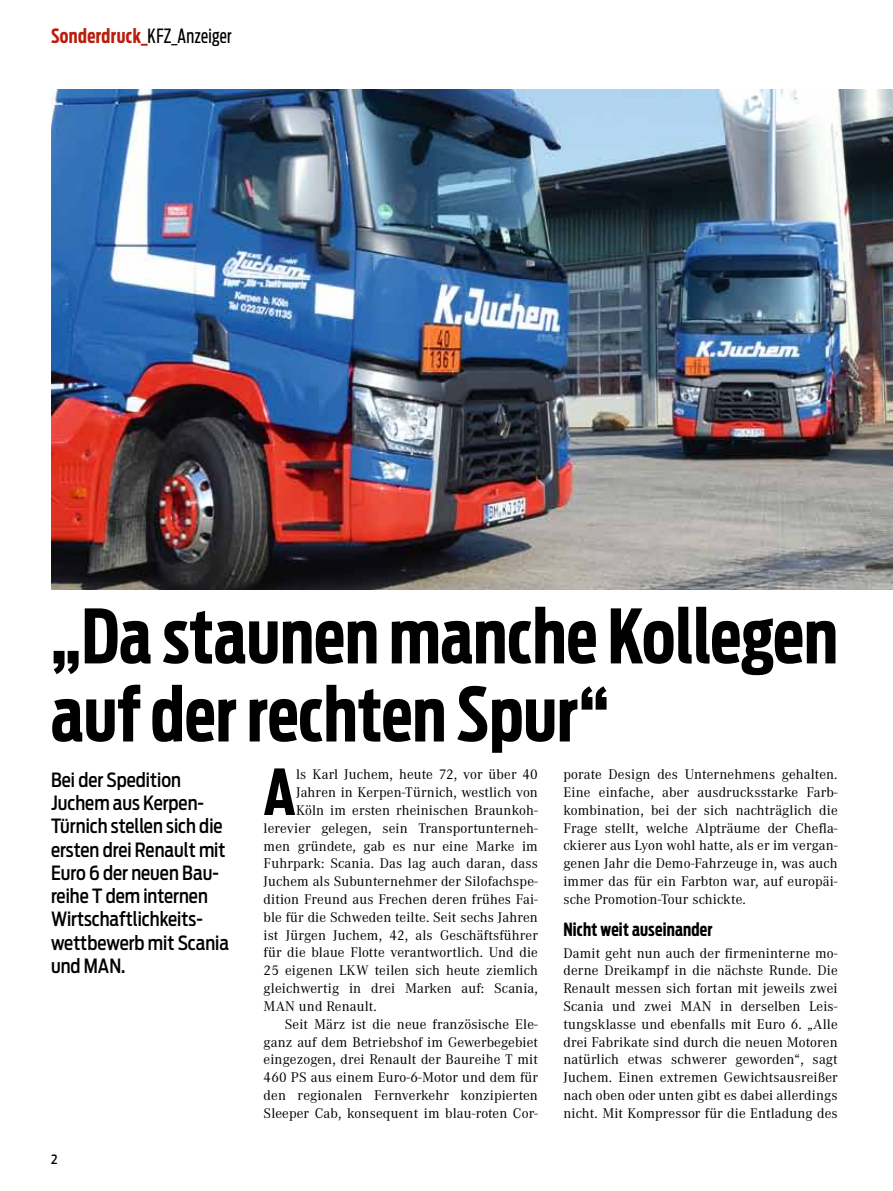
<style>
.page{position:relative;width:893px;height:1191px;background:#fff}
.page>*{position:absolute;margin:0;border:0;box-sizing:border-box;transform-origin:0 0}
.t1{font:700 74.25px/78px "Antenna Extra Cond";letter-spacing:.005em;color:#000}
.t2{font:700 62.7px "Antenna Extra Cond";color:#000}
.t3{font:500 19.5px/23.2px "Antenna Cond";color:#000;scale:.95 1}
.t4{font:700 19.5px "Antenna Extra Cond";letter-spacing:.02em;color:#b91d0e}
.t5{font:700 18px "Antenna Extra Cond";letter-spacing:.01em;color:#000}
.t6{font:14.55px/17.9px "Corporate A";letter-spacing:.01em;color:#000;text-align:justify}
.t7{font:500 12.75px "Antenna Cond";color:#000}
.s1{font-weight:400;color:#000}
</style>
<div class="page">
<img style="left:51px;top:89px;width:842px;height:501px">
<h3 class="t4" style="left:51px;top:24px;width:182px">Sonderdruck_<span class="s1">KFZ_Anzeiger</span></h3>
<h1 class="t1" style="left:51px;top:597px;width:788px">„Da staunen manche Kollegen auf der rechten Spur“</h1>
<h3 class="t3" style="left:51px;top:768px;width:189px">Bei der Spedition<br>Juchem aus Kerpen-<br>Türnich stellen sich die ersten drei Renault mit<br>Euro 6 der neuen Bau&shy;reihe T dem internen<br>Wirtschaftlichkeits&shy;wettbewerb mit Scania und MAN.</h3>
<h2 class="t2" style="left:264px;top:754px;width:33px">A</h2>
<p class="t6" style="left:296px;top:766px;width:243px">ls Karl Juchem, heute 72, vor über 40</p>
<p class="t6" style="left:563px;top:766px;width:276px">porate Design des Unternehmens gehalten.<br>Eine einfache, aber ausdrucksstarke Farb&shy;kombination, bei der sich nachträglich die Frage stellt, welche Alpträume der Chefla&shy;ckierer aus Lyon wohl hatte, als er im vergan&shy;genen Jahr die Demo-Fahrzeuge in, was auch immer das für ein Farbton war, auf europäi&shy;sche Promotion-Tour schickte.</p>
<p class="t5" style="left:563px;top:919px;width:150px">Nicht weit auseinander</p>
<p class="t6" style="left:563px;top:944px;width:276px">Damit geht nun auch der firmeninterne mo&shy;derne Dreikampf in die nächste Runde. Die Renault messen sich fortan mit jeweils zwei Scania und zwei MAN in derselben Leis&shy;tungsklasse und ebenfalls mit Euro 6. „Alle drei Fabrikate sind durch die neuen Motoren natürlich etwas schwerer geworden“, sagt Juchem. Einen extremen Gewichtsausreißer nach oben oder unten gibt es dabei allerdings nicht. Mit Kompressor für die Entladung des</p>
<p class="t6" style="left:296px;top:783px;width:243px">Jahren in Kerpen-Türnich, westlich von</p>
<p class="t6" style="left:296px;top:801px;width:243px">Köln im ersten rheinischen Braunkoh-</p>
<p class="t6" style="left:264px;top:819px;width:276px">lerevier gelegen, sein Transportunterneh-</p>
<p class="t6" style="left:264px;top:837px;width:276px">men gründete, gab es nur eine Marke im</p>
<p class="t6" style="left:264px;top:855px;width:276px">Fuhrpark: Scania. Das lag auch daran, dass</p>
<p class="t6" style="left:264px;top:873px;width:276px">Juchem als Subunternehmer der Silofachspe-</p>
<p class="t6" style="left:264px;top:890px;width:276px">dition Freund aus Frechen deren frühes Fai-</p>
<p class="t6" style="left:264px;top:908px;width:276px">ble für die Schweden teilte. Seit sechs Jahren</p>
<p class="t6" style="left:264px;top:926px;width:276px">ist Jürgen Juchem, 42, als Geschäftsführer</p>
<p class="t6" style="left:264px;top:944px;width:276px">für die blaue Flotte verantwortlich. Und die</p>
<p class="t6" style="left:264px;top:962px;width:276px">25 eigenen LKW teilen sich heute ziemlich</p>
<p class="t6" style="left:264px;top:979px;width:276px">gleichwertig in drei Marken auf: Scania,</p>
<p class="t6" style="left:264px;top:997px;width:115px">MAN und Renault.</p>
<p class="t6" style="left:285px;top:1015px;width:255px">Seit März ist die neue französische Ele-</p>
<p class="t6" style="left:264px;top:1033px;width:276px">ganz auf dem Betriebshof im Gewerbegebiet</p>
<p class="t6" style="left:264px;top:1051px;width:276px">eingezogen, drei Renault der Baureihe T mit</p>
<p class="t6" style="left:264px;top:1068px;width:276px">460 PS aus einem Euro-6-Motor und dem für</p>
<p class="t6" style="left:264px;top:1086px;width:276px">den regionalen Fernverkehr konzipierten</p>
<p class="t6" style="left:264px;top:1104px;width:276px">Sleeper Cab, konsequent im blau-roten Cor-</p>
<p class="t7" style="left:51px;top:1151px;width:8px">2</p>
</div>
